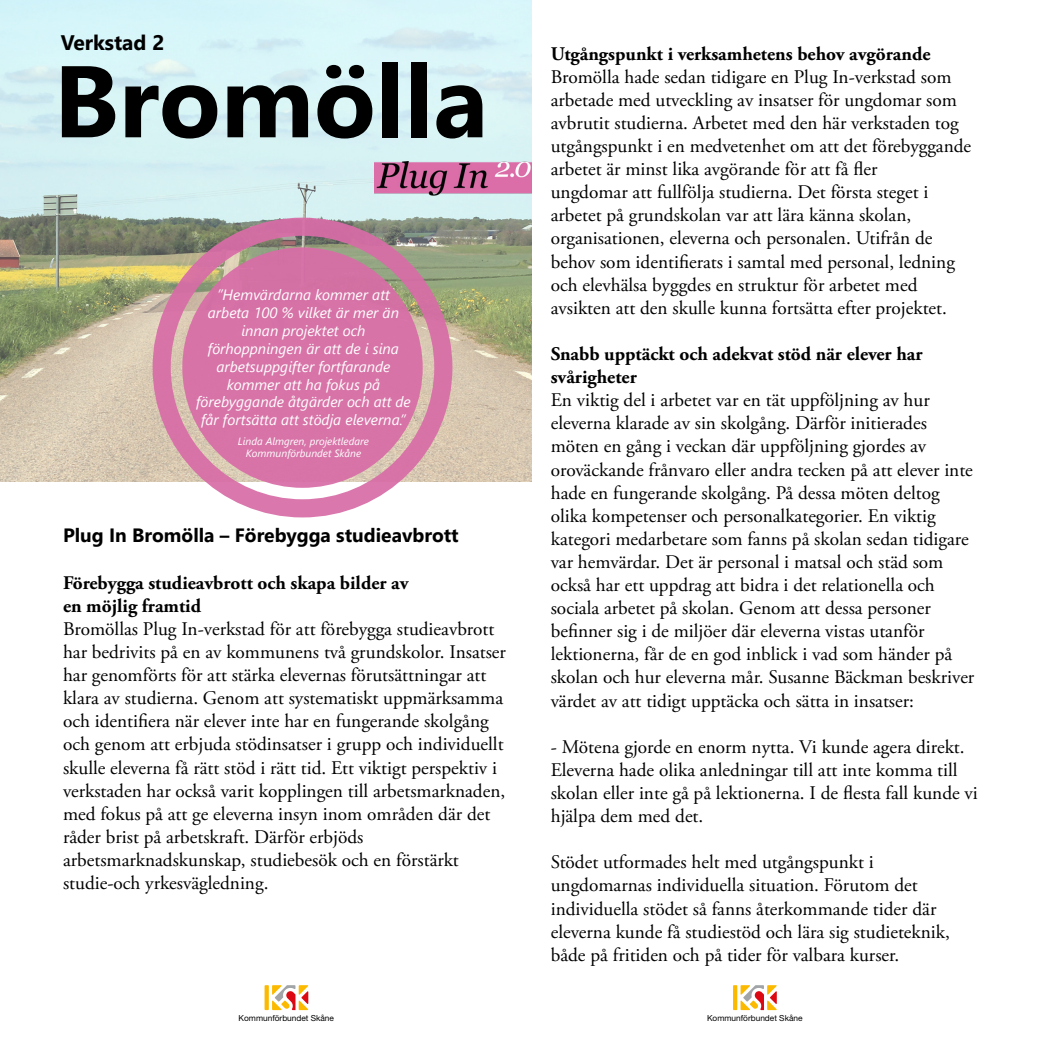
<style>
.page{position:relative;width:1042px;height:1042px;background:#fff}
.page>*{position:absolute;margin:0;border:0;box-sizing:border-box;transform-origin:0 0}
.t1{font:700 101.5px "Segoe UI";color:#000}
.t2{font:700 21px "Segoe UI";color:#000}
.t3{font:19.25px/23.1px "Adobe Garamond Pro";color:#000}
.t4{font:700 19.25px/23.1px "Adobe Garamond Pro";color:#000}
.t5{font:700 19.25px "Segoe UI";color:#000}
.t6{font:italic 14.88px/17.8px "Segoe UI";color:#fff;text-align:center}
.t7{font:italic 10.5px/12.6px "Segoe UI";color:#fff;text-align:center}
.t8{font:8.22px "Helvetica Neue";color:#000}
</style>
<div class="page">
<img style="left:0;top:0;width:531px;height:482px">
<img style="left:374px;top:161px;width:157px;height:42px">
<div style="left:182px;top:247px;width:241px;height:241px;background:#d86da7;border-radius:50%"></div>
<div style="left:153px;top:218px;width:299px;height:299px;border:18px solid #d86da7;border-radius:50%"></div>
<svg style="left:733px;top:985px;width:44px;height:25px"></svg>
<svg style="left:264px;top:985px;width:44px;height:25px"></svg>
<p class="t2" style="left:61px;top:26px;width:105px">Verkstad 2</p>
<h1 class="t1" style="left:54px;top:20px;width:436px">Bromölla</h1>
<p class="t6" style="left:196px;top:285px;width:216px">”Hemvärdarna kommer att arbeta 100 % vilket är mer än innan projektet och förhoppningen är att de i sina arbetsuppgifter fortfarande kommer att ha fokus på förebyggande åtgärder och att de får fortsätta att stödja eleverna.”</p>
<p class="t7" style="left:238px;top:434px;width:132px">Linda Almgren, projektledare<br>Kommunförbundet Skåne</p>
<p class="t5" style="left:63px;top:520px;width:397px">Plug In Bromölla – Förebygga studieavbrott</p>
<p class="t4" style="left:63px;top:571px;width:347px">Förebygga studieavbrott och skapa bilder av en möjlig framtid</p>
<p class="t3" style="left:63px;top:618px;width:444px">Bromöllas Plug In-verkstad för att förebygga studieavbrott har bedrivits på en av kommunens två grundskolor. Insatser har genomförts för att stärka elevernas förutsättningar att klara av studierna. Genom att systematiskt uppmärksamma och identifiera när elever inte har en fungerande skolgång och genom att erbjuda stödinsatser i grupp och individuellt skulle eleverna få rätt stöd i rätt tid. Ett viktigt perspektiv i verkstaden har också varit kopplingen till arbetsmarknaden, med fokus på att ge eleverna insyn inom områden där det råder brist på arbetskraft. Därför erbjöds arbetsmarknadskunskap, studiebesök och en förstärkt studie-och yrkesvägledning.</p>
<p class="t4" style="left:551px;top:42px;width:381px">Utgångspunkt i verksamhetens behov avgörande</p>
<p class="t3" style="left:551px;top:66px;width:422px">Bromölla hade sedan tidigare en Plug In-verkstad som arbetade med utveckling av insatser för ungdomar som avbrutit studierna. Arbetet med den här verkstaden tog utgångspunkt i en medvetenhet om att det förebyggande arbetet är minst lika avgörande för att få fler<br>ungdomar att fullfölja studierna. Det första steget i arbetet på grundskolan var att lära känna skolan, organisationen, eleverna och personalen. Utifrån de behov som identifierats i samtal med personal, ledning och elevhälsa byggdes en struktur för arbetet med avsikten att den skulle kunna fortsätta efter projektet.</p>
<p class="t4" style="left:551px;top:343px;width:373px">Snabb upptäckt och adekvat stöd när elever har svårigheter</p>
<p class="t3" style="left:551px;top:389px;width:425px">En viktig del i arbetet var en tät uppföljning av hur eleverna klarade av sin skolgång. Därför initierades möten en gång i veckan där uppföljning gjordes av oroväckande frånvaro eller andra tecken på att elever inte hade en fungerande skolgång. På dessa möten deltog olika kompetenser och personalkategorier. En viktig kategori medarbetare som fanns på skolan sedan tidigare var hemvärdar. Det är personal i matsal och städ som också har ett uppdrag att bidra i det relationella och sociala arbetet på skolan. Genom att dessa personer befinner sig i de miljöer där eleverna vistas utanför lektionerna, får de en god inblick i vad som händer på skolan och hur eleverna mår. Susanne Bäckman beskriver värdet av att tidigt upptäcka och sätta in insatser:</p>
<p class="t3" style="left:551px;top:736px;width:429px">- Mötena gjorde en enorm nytta. Vi kunde agera direkt.<br>Eleverna hade olika anledningar till att inte komma till skolan eller inte gå på lektionerna. I de flesta fall kunde vi hjälpa dem med det.</p>
<p class="t3" style="left:551px;top:851px;width:401px">Stödet utformades helt med utgångspunkt i ungdomarnas individuella situation. Förutom det individuella stödet så fanns återkommande tider där eleverna kunde få studiestöd och lära sig studieteknik, både på fritiden och på tider för valbara kurser.</p>
<p class="t8" style="left:239px;top:1012px;width:97px">Kommunförbundet Skåne</p>
<p class="t8" style="left:707px;top:1012px;width:97px">Kommunförbundet Skåne</p>
</div>
